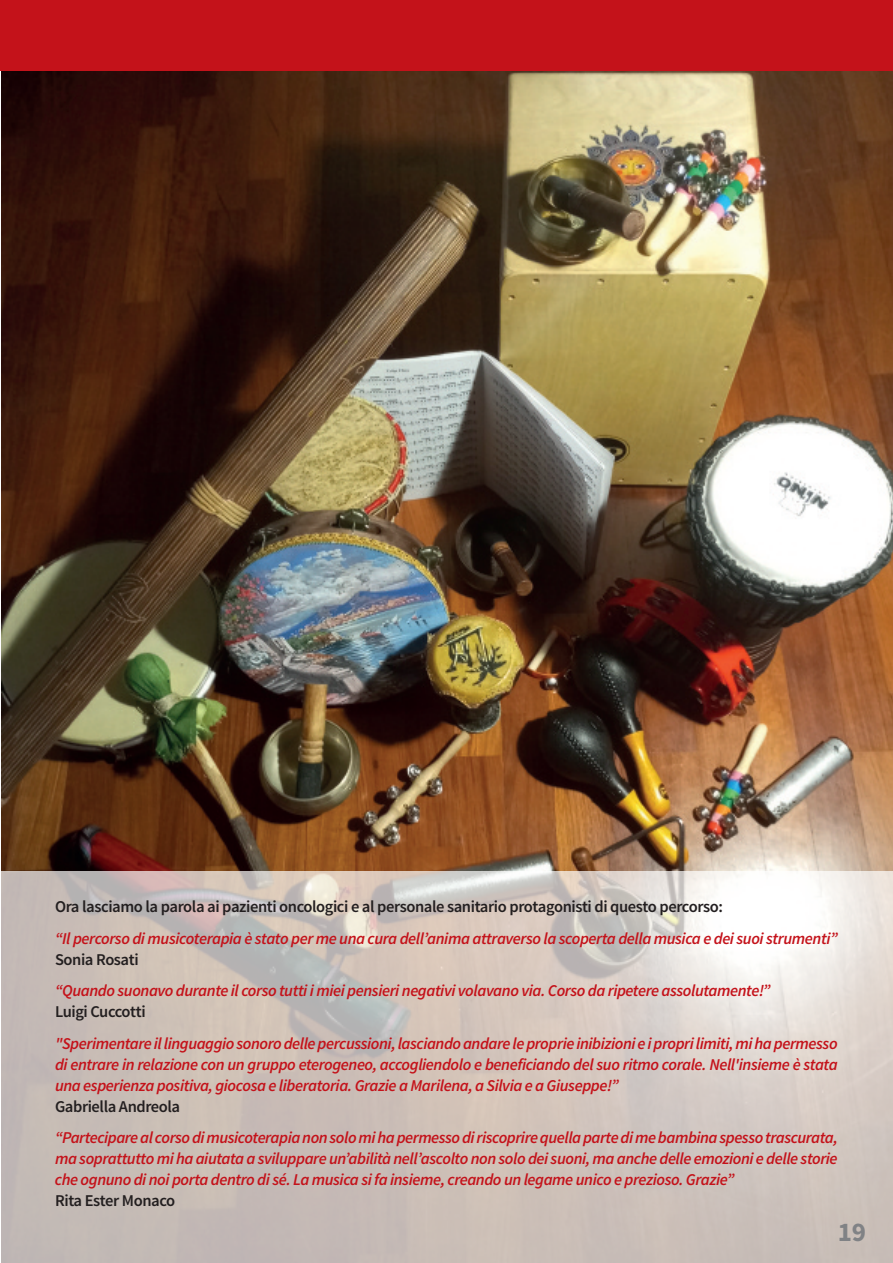
<style>
.page{position:relative;width:893px;height:1263px;background:#fff}
.page>*{position:absolute;margin:0;border:0;box-sizing:border-box;transform-origin:0 0}
.t1{font:700 27px "Source Sans Pro";color:#808285}
.t2{font:italic 600 16.5px/21px "Source Sans Pro";letter-spacing:-.025em;color:#c4121a;text-align:justify}
.t3{font:600 16.5px "Source Sans Pro";letter-spacing:-.025em;color:#231f20}
</style>
<div class="page">
<img style="left:1px;top:71px;width:892px;height:801px">
<div style="left:0;top:0;width:893px;height:71px;background:#c4121a"></div>
<div style="left:1px;top:872px;width:892px;height:391px;background:#fff;opacity:.7"></div>
<p class="t3" style="left:55px;top:896px;width:669px">Ora lasciamo la parola ai pazienti oncologici e al personale sanitario protagonisti di questo percorso:</p>
<p class="t2" style="left:55px;top:928px;width:784px">“Il percorso di musicoterapia è stato per me una cura dell’anima attraverso la scoperta della musica e dei suoi strumenti”</p>
<p class="t3" style="left:55px;top:949px;width:85px">Sonia Rosati</p>
<p class="t2" style="left:55px;top:980px;width:717px">“Quando suonavo durante il corso tutti i miei pensieri negativi volavano via. Corso da ripetere assolutamente!”</p>
<p class="t3" style="left:55px;top:1001px;width:92px">Luigi Cuccotti</p>
<p class="t2" style="left:55px;top:1033px;width:784px">"Sperimentareillinguaggiosonorodellepercussioni,lasciandoandareleproprieinibizionieiproprilimiti,mihapermesso di entrare in relazione con un gruppo eterogeneo, accogliendolo e beneficiando del suo ritmo corale. Nell'insieme è stata una esperienza positiva, giocosa e liberatoria. Grazie a Marilena, a Silvia e a Giuseppe!”</p>
<p class="t3" style="left:55px;top:1096px;width:127px">Gabriella Andreola</p>
<p class="t2" style="left:55px;top:1127px;width:784px">“Partecipareal corsodimusicoterapianonsolomihapermessodiriscoprirequellapartedimebambinaspessotrascurata, ma soprattutto mi ha aiutata a sviluppare un’abilità nell’ascolto non solo dei suoni, ma anche delle emozioni e delle storie che ognuno di noi porta dentro di sé. La musica si fa insieme, creando un legame unico e prezioso. Grazie”</p>
<p class="t3" style="left:55px;top:1190px;width:122px">Rita Ester Monaco</p>
<h1 class="t1" style="left:838px;top:1214px;width:30px">19</h1>
</div>
